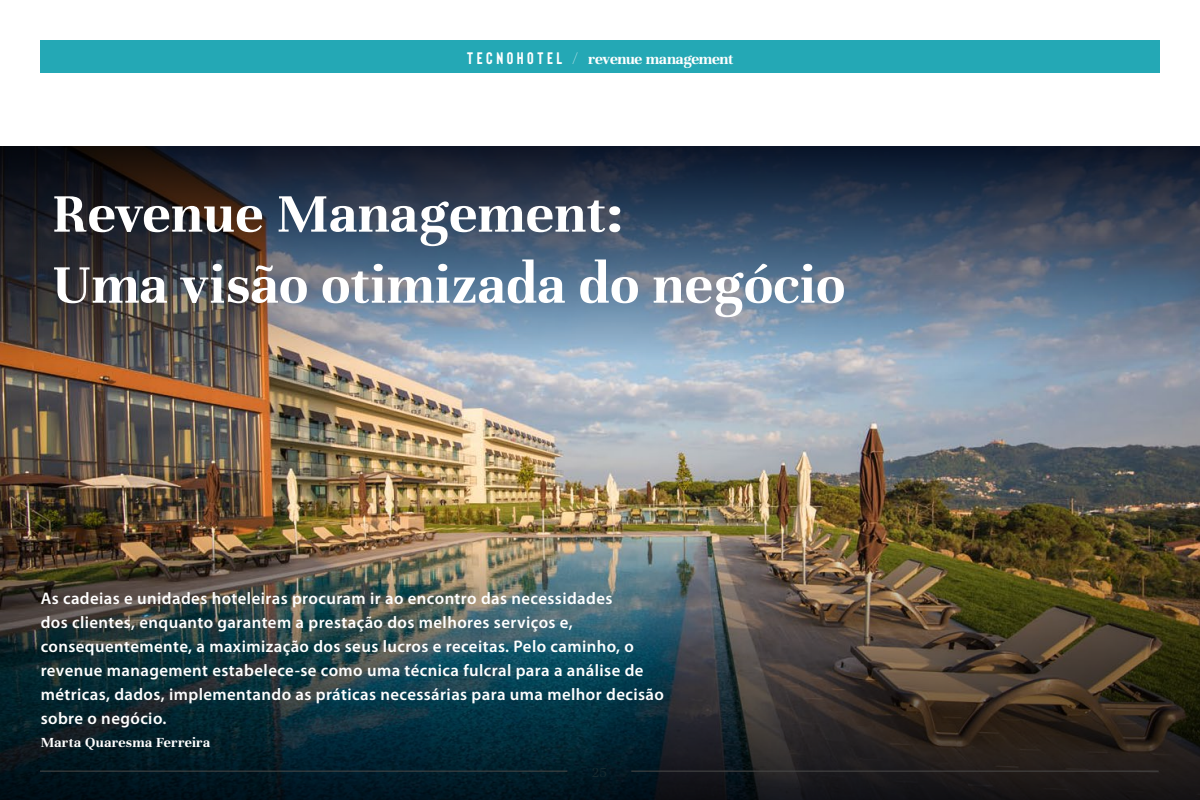
<style>
.page{position:relative;width:1200px;height:800px;background:#fff}
.page>*{position:absolute;margin:0;border:0;box-sizing:border-box;transform-origin:0 0}
.t1{font:700 59.2px/71px "Unna";letter-spacing:.01em;color:#fff}
.t2{font:600 16.8px/24px "Myriad Pro";letter-spacing:.025em;color:#fff}
.t3{font:700 16.68px "Unna";letter-spacing:-.02em;color:#fff}
.t4{font:700 15.2px "Unna";letter-spacing:.025em;color:#fff}
.t5{font:15.16px "Unna";color:#172a2f}
.s1{font-family:"Bison"}
.s2{font-family:"Bebas Neue";font-weight:300}
</style>
<div class="page">
<img style="left:0;top:362px;width:1200px;height:166px">
<img style="left:0;top:146px;width:1200px;height:216px">
<img style="left:0;top:528px;width:1200px;height:272px">
<hr style="left:40px;top:771px;width:527px;height:1px;background:#4a4a49">
<hr style="left:631px;top:771px;width:528px;height:1px;background:#4a4a49">
<div style="left:40px;top:40px;width:1120px;height:33px;background:#24a8b5"></div>
<p class="t3" style="left:467px;top:49px;width:268px"><span class="s1">T E C N O H O T E l</span> <span class="s2">/</span> revenue management</p>
<h1 class="t1" style="left:52px;top:178px;width:795px">Revenue Management:<br>Uma visão otimizada do negócio</h1>
<p class="t2" style="left:41px;top:586px;width:625px">As cadeias e unidades hoteleiras procuram ir ao encontro das necessidades<br>dos clientes, enquanto garantem a prestação dos melhores serviços e, consequentemente, a maximização dos seus lucros e receitas. Pelo caminho, o revenue management estabelece-se como uma técnica fulcral para a análise de métricas, dados, implementando as práticas necessárias para uma melhor decisão sobre o negócio.</p>
<p class="t4" style="left:41px;top:734px;width:171px">Marta Quaresma Ferreira</p>
<p class="t5" style="left:592px;top:763px;width:16px">25</p>
</div>
